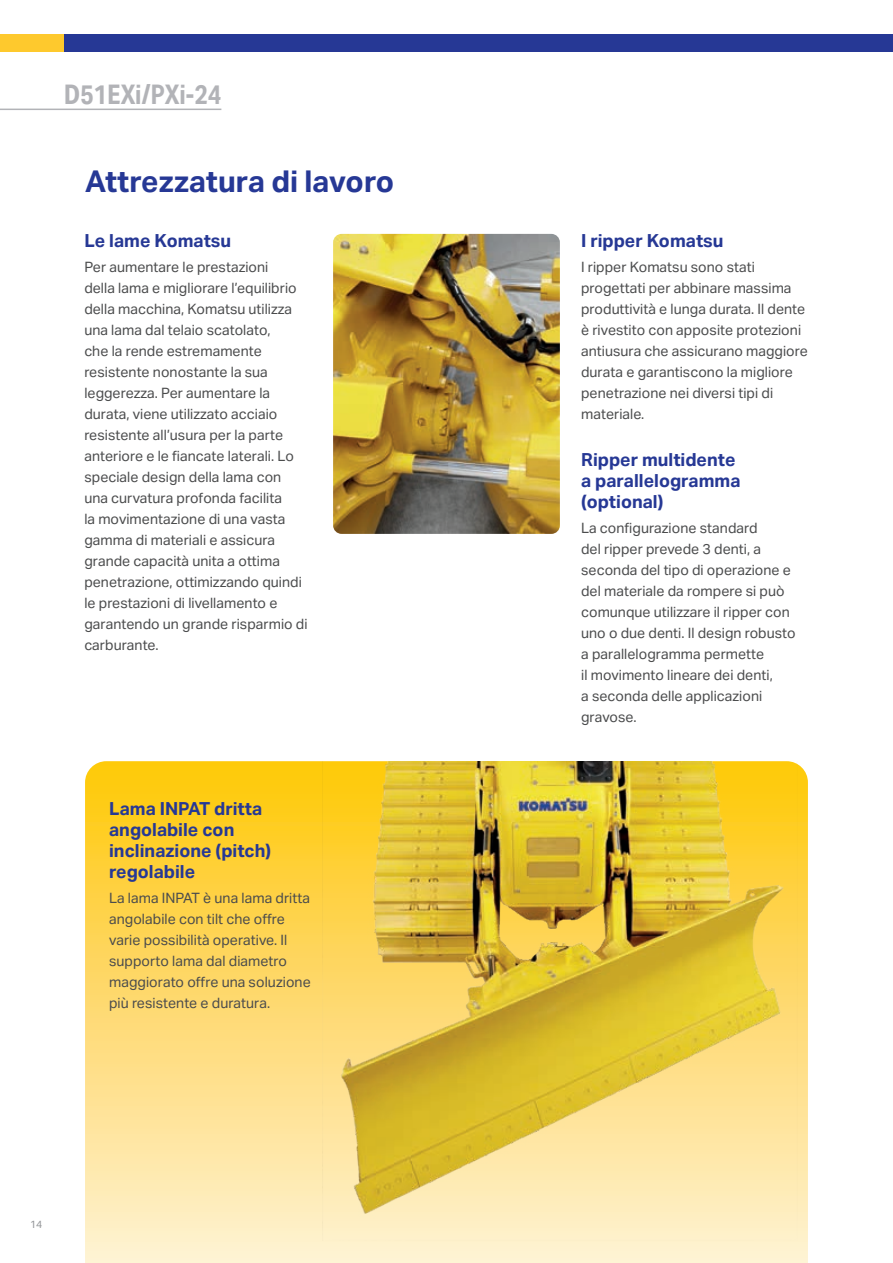
<style>
.page{position:relative;width:893px;height:1263px;background:#fff}
.page>*{position:absolute;margin:0;border:0;box-sizing:border-box;transform-origin:0 0}
.t1{font:700 30px "Aktiv Grotesk";color:#263895}
.t2{font:700 27px "Aktiv Grotesk Cd";color:#b2b3b7}
.t3{font:700 18px/21px "Aktiv Grotesk";color:#263895}
.t4{font:14.25px/21px "Aktiv Grotesk";color:#4b4c4d}
.t5{font:10.5px "Aktiv Grotesk";color:#939598}
</style>
<div class="page">
<svg style="left:85px;top:761px;width:723px;height:502px;background:#fedd78"></svg>
<img style="left:322px;top:761px;width:475px;height:479px">
<img style="left:333px;top:234px;width:227px;height:300px">
<hr style="left:0;top:109px;width:221px;height:1px;background:#b2b3b7">
<div style="left:0;top:34px;width:143px;height:17px;background:#fec92d"></div>
<div style="left:64px;top:34px;width:829px;height:17px;background:#263895"></div>
<h2 class="t2" style="left:64px;top:79px;width:159px">D51EXi/PXi-24</h2>
<h1 class="t1" style="left:85px;top:164px;width:311px">Attrezzatura di lavoro</h1>
<p class="t3" style="left:84px;top:230px;width:148px">Le lame Komatsu</p>
<p class="t4" style="left:84px;top:257px;width:225px">Per aumentare le prestazioni<br>della lama e migliorare l’equilibrio della macchina, Komatsu utilizza una lama dal telaio scatolato,<br>che la rende estremamente resistente nonostante la sua leggerezza. Per aumentare la durata, viene utilizzato acciaio resistente all’usura per la parte anteriore e le fiancate laterali. Lo speciale design della lama con una curvatura profonda facilita<br>la movimentazione di una vasta gamma di materiali e assicura grande capacità unita a ottima penetrazione, ottimizzando quindi le prestazioni di livellamento e garantendo un grande risparmio di carburante.</p>
<p class="t3" style="left:109px;top:798px;width:164px">Lama INPAT dritta angolabile con inclinazione (pitch) regolabile</p>
<p class="t4" style="left:109px;top:888px;width:203px">La lama INPAT è una lama dritta angolabile con tilt che offre varie possibilità operative. Il supporto lama dal diametro maggiorato offre una soluzione più resistente e duratura.</p>
<p class="t5" style="left:30px;top:1218px;width:14px">14</p>
<p class="t3" style="left:581px;top:230px;width:144px">I ripper Komatsu</p>
<p class="t4" style="left:581px;top:257px;width:228px">I ripper Komatsu sono stati progettati per abbinare massima produttività e lunga durata. Il dente è rivestito con apposite protezioni antiusura che assicurano maggiore durata e garantiscono la migliore penetrazione nei diversi tipi di materiale.</p>
<p class="t3" style="left:581px;top:449px;width:161px">Ripper multidente a parallelogramma (optional)</p>
<p class="t4" style="left:581px;top:518px;width:216px">La configurazione standard<br>del ripper prevede 3 denti, a seconda del tipo di operazione e del materiale da rompere si può comunque utilizzare il ripper con uno o due denti. Il design robusto a parallelogramma permette<br>il movimento lineare dei denti,<br>a seconda delle applicazioni gravose.</p>
</div>
